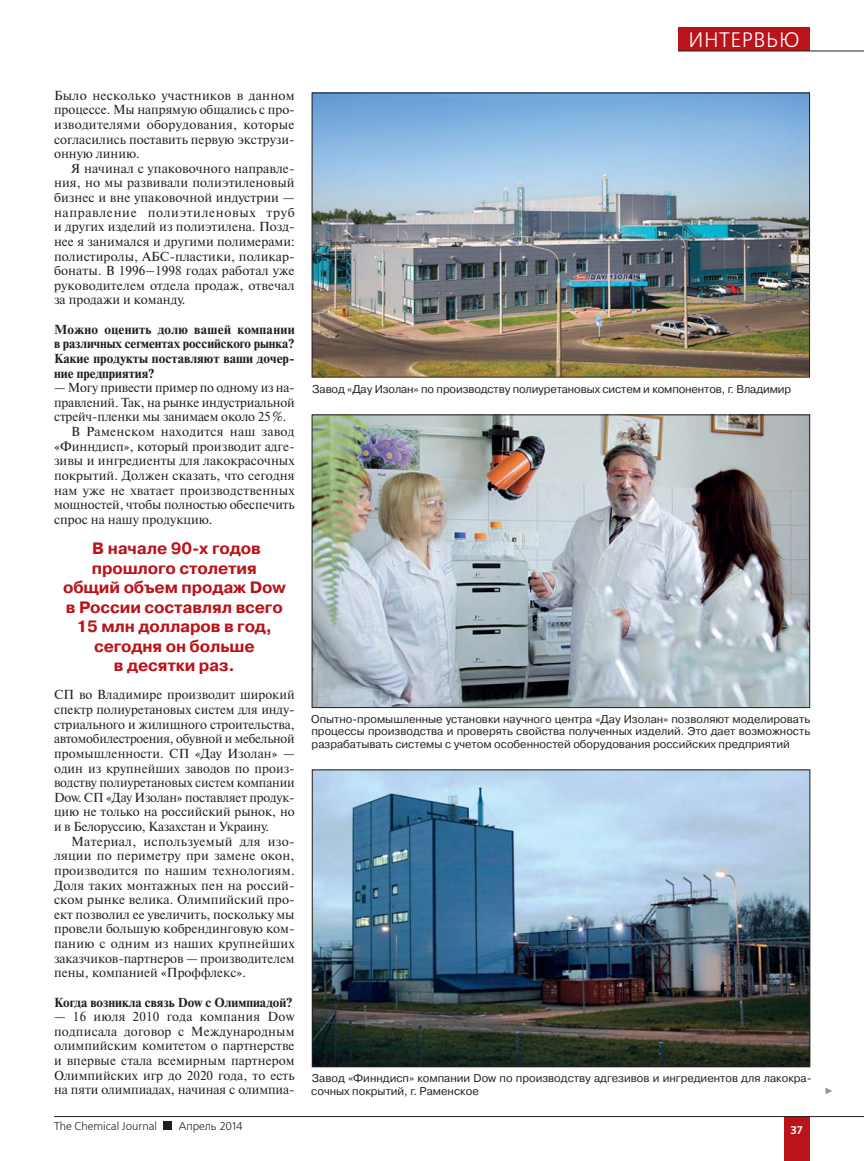
<style>
.page{position:relative;width:864px;height:1161px;background:#fff}
.page>*{position:absolute;margin:0;border:0;box-sizing:border-box;transform-origin:0 0}
.t1{font:21px "Free Set C";letter-spacing:.025em;color:#fff}
.t2{font:700 16.5px/19.5px "Pragmatica C";letter-spacing:-.01em;color:#ba1319;text-align:center}
.t3{font:13.05px/14.7px "Newton C";color:#231f20;text-align:justify}
.t4{font:700 13.05px/14.7px "Newton C";color:#231f20;text-align:justify}
.t5{font:13.05px "Newton C";letter-spacing:.02em;color:#231f20}
.t6{font:11.25px/12.8px "Pragmatica C";color:#231f20}
.t7{font:11.25px "Free Set C";color:#231f20}
.t8{font:700 11.25px "Free Set C";color:#fff}
</style>
<div class="page">
<svg style="left:825px;top:1088px;width:6px;height:6px"></svg>
<img style="left:313px;top:95px;width:494px;height:280px">
<img style="left:313px;top:416px;width:494px;height:290px">
<div style="left:311px;top:414px;width:498px;height:294px;border:1px solid #231f20"></div>
<img style="left:314px;top:771px;width:493px;height:294px">
<div style="left:312px;top:769px;width:497px;height:298px;border:1px solid #231f20"></div>
<div style="left:783px;top:1116px;width:26px;height:45px;background:#ba1319"></div>
<hr style="left:54px;top:1116px;width:755px;height:1px;background:#231f20">
<hr style="left:809px;top:1116px;width:54px;height:1px;background:#231f20">
<div style="left:164px;top:1121px;width:8px;height:9px;background:#231f20"></div>
<div style="left:677px;top:27px;width:132px;height:24px;background:#ba1319"></div>
<hr style="left:677px;top:51px;width:132px;height:1px;background:#231f20">
<hr style="left:809px;top:51px;width:54px;height:1px;background:#231f20">
<h1 class="t1" style="left:688px;top:32px;width:112px">ИНТЕРВЬЮ</h1>
<p class="t3" style="left:54px;top:89px;width:242px">Было несколько участников в данном процессе. Мы напрямую общались с про&shy;изводителями оборудования, которые согласились поставить первую экструзи&shy;онную линию.</p>
<p class="t3" style="left:54px;top:162px;width:242px;text-indent:17px">Я начинал с упаковочного направле&shy;ния, но мы развивали полиэтиленовый бизнес и вне упаковочной индустрии — направление полиэтиленовых труб и других изделий из полиэтилена. Позд&shy;нее я занимался и другими полимерами: полистиролы, АБС-пластики, поликар&shy;бонаты. В 1996–1998 годах работал уже руководителем отдела продаж, отвечал за продажи и команду.</p>
<p class="t4" style="left:54px;top:323px;width:242px">Можно оценить долю вашей компании в различных сегментах российского рынка?<br>Какие продукты поставляют ваши дочер&shy;ние предприятия?</p>
<p class="t3" style="left:54px;top:382px;width:242px">— Могу привести пример по одному из на-</p>
<p class="t3" style="left:54px;top:396px;width:242px">правлений. Так, на рынке индустриальной</p>
<p class="t3" style="left:54px;top:411px;width:234px">стрейч-пленки мы занимаем около 25 %.</p>
<p class="t5" style="left:71px;top:427px;width:225px">В Раменском находится наш завод</p>
<p class="t3" style="left:54px;top:440px;width:242px">«Финндисп», который производит адге-</p>
<p class="t3" style="left:54px;top:455px;width:242px">зивы и ингредиенты для лакокрасочных</p>
<p class="t3" style="left:54px;top:469px;width:242px">покрытий. Должен сказать, что сегодня</p>
<p class="t3" style="left:54px;top:484px;width:242px">нам уже не хватает производственных</p>
<p class="t3" style="left:54px;top:499px;width:242px">мощностей, чтобы полностью обеспечить</p>
<p class="t3" style="left:54px;top:513px;width:160px">спрос на нашу продукцию.</p>
<p class="t2" style="left:63px;top:541px;width:224px">В начале 90-х годов прошлого столетия общий объем продаж Dow в России составлял всего<br>15 млн долларов в год, сегодня он больше<br>в десятки раз.</p>
<p class="t3" style="left:54px;top:689px;width:242px">СП во Владимире производит широкий спектр полиуретановых систем для инду&shy;стриального и жилищного строительства, автомобилестроения, обувной и мебельной промышленности. СП «Дау Изолан» — один из крупнейших заводов по произ&shy;водству полиуретановых систем компании Dow. СП «Дау Изолан» поставляет продук&shy;цию не только на российский рынок, но и в Белоруссию, Казахстан и Украину.</p>
<p class="t3" style="left:54px;top:835px;width:242px;text-indent:17px">Материал, используемый для изо&shy;ляции по периметру при замене окон, производится по нашим технологиям.<br>Доля таких монтажных пен на россий&shy;ском рынке велика. Олимпийский про&shy;ект позволил ее увеличить, поскольку мы провели большую кобрендинговую ком&shy;панию с одним из наших крупнейших заказчиков-партнеров — производителем пены, компанией «Проффлекс».</p>
<p class="t4" style="left:54px;top:996px;width:240px">Когда возникла связь Dow с Олимпиадой?</p>
<p class="t3" style="left:54px;top:1011px;width:242px">— 16 июля 2010 года компания Dow подписала договор с Международным олимпийским комитетом о партнерстве и впервые стала всемирным партнером Олимпийских игр до 2020 года, то есть на пяти олимпиадах, начиная с олимпиа-</p>
<p class="t6" style="left:312px;top:384px;width:480px">Завод «Дау Изолан» по производству полиуретановых систем и компонентов, г. Владимир</p>
<p class="t6" style="left:311px;top:713px;width:500px;text-align:justify">Опытно-промышленные установки научного центра «Дау Изолан» позволяют моделировать процессы производства и проверять свойства полученных изделий. Это дает возможность разрабатывать системы с учетом особенностей оборудования российских предприятий</p>
<p class="t6" style="left:311px;top:1073px;width:501px">Завод «Финндисп» компании Dow по производству адгезивов и ингредиентов для лакокра&shy;сочных покрытий, г. Раменское</p>
<p class="t7" style="left:54px;top:1122px;width:104px">The Chemical Journal</p>
<p class="t7" style="left:179px;top:1122px;width:66px">Апрель 2014</p>
<p class="t8" style="left:790px;top:1125px;width:14px">37</p>
</div>
